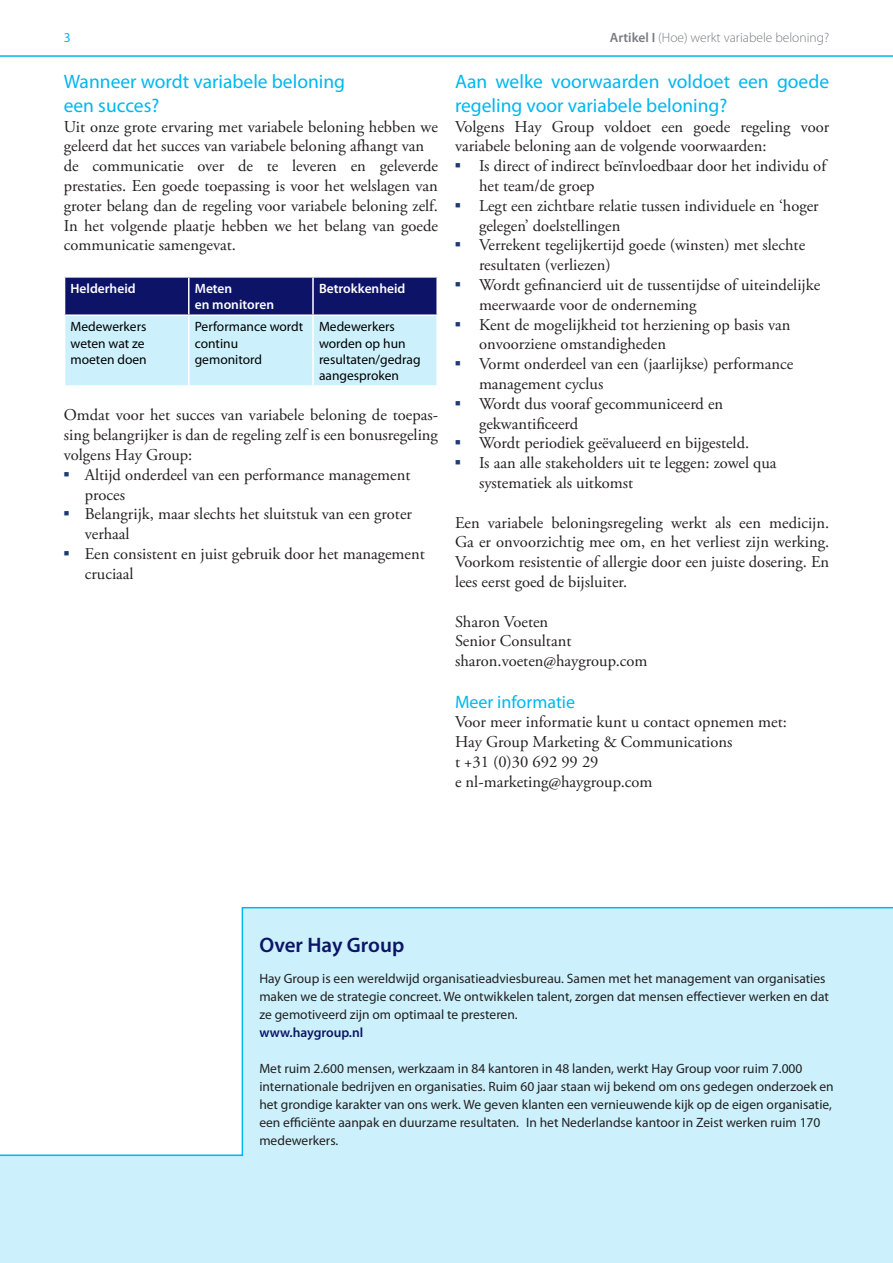
<style>
.page{position:relative;width:893px;height:1263px;background:#fff}
.page>*{position:absolute;margin:0;border:0;box-sizing:border-box;transform-origin:0 0}
.body_copy{font:600 21px "Myriad Pro";color:#0d1467}
.t1{font:19.5px/23.4px "Myriad Pro";color:#00b7f1}
.t2{font:18px "Myriad Pro";color:#00b7f1}
.t3{font:16.5px/19.8px "Adobe Garamond Pro";color:#231f20}
.body_copy-2{font:13.5px/18px "Myriad Pro";color:#231f20}
.Body_copy{font:13.5px/18px "Myriad Pro";color:#231f20}
.Subheading_1{font:13.5px/16.2px "Myriad Pro";color:#000}
.Subheading_1-2{font:600 13.5px/16.2px "Myriad Pro";color:#fff}
.t4{font:300 13.5px "Myriad Pro";color:#787c82}
.Body_copy-2{font:600 13.5px "Myriad Pro";color:#0d1467}
.t5{font:13.5px "Myriad Pro";color:#00b7f1}
.s1{font-weight:600}
</style>
<div class="page">
<hr style="left:0;top:55px;width:893px;height:2px;background:#00b7f1">
<div style="left:0;top:1157px;width:893px;height:106px;background:#ccf1fc"></div>
<svg style="left:0;top:906px;width:893px;height:251px"></svg>
<svg style="left:65px;top:278px;width:371px;height:107px;background:#8aa5c8"></svg>
<hr style="left:188px;top:278px;width:2px;height:36px;background:#fff">
<hr style="left:312px;top:278px;width:2px;height:36px;background:#fff">
<hr style="left:64px;top:314px;width:125px;height:2px;background:#fff">
<hr style="left:189px;top:314px;width:124px;height:2px;background:#fff">
<hr style="left:188px;top:316px;width:2px;height:69px;background:#fff">
<hr style="left:313px;top:314px;width:125px;height:2px;background:#fff">
<hr style="left:312px;top:316px;width:2px;height:69px;background:#fff">
<p class="t5" style="left:64px;top:29px;width:8px">3</p>
<p class="t4" style="left:610px;top:29px;width:221px"><span class="s1">Artikel I</span> (Hoe) werkt variabele beloning?</p>
<p class="t1" style="left:64px;top:70px;width:283px">Wanneer wordt variabele beloning</p>
<p class="t1" style="left:64px;top:93px;width:97px">een succes?</p>
<p class="t3" style="left:64px;top:117px;width:376px">Uit onze grote ervaring met variabele beloning hebben we geleerd dat het succes van variabele beloning afhangt van</p>
<p class="t3" style="left:64px;top:157px;width:376px;text-align:justify">de communicatie over de te leveren en geleverde prestaties. Een goede toepassing is voor het welslagen van groter belang dan de regeling voor variabele beloning zelf.<br>In het volgende plaatje hebben we het belang van goede communicatie samengevat.</p>
<p class="Subheading_1-2" style="left:71px;top:280px;width:67px">Helderheid</p>
<p class="Subheading_1-2" style="left:195px;top:280px;width:81px">Meten<br>en monitoren</p>
<p class="Subheading_1-2" style="left:319px;top:280px;width:88px">Betrokkenheid</p>
<p class="Subheading_1" style="left:71px;top:318px;width:78px">Medewerkers weten wat ze moeten doen</p>
<p class="Subheading_1" style="left:195px;top:318px;width:110px">Performance wordt continu gemonitord</p>
<p class="Subheading_1" style="left:319px;top:318px;width:103px">Medewerkers worden op hun resultaten/gedrag aangesproken</p>
<p class="t3" style="left:64px;top:406px;width:376px;text-align:justify">Omdat voor het succes van variabele beloning de toepas&shy;sing belangrijker is dan de regeling zelf is een bonusregeling volgens Hay Group:</p>
<p class="t3" style="left:85px;top:465px;width:327px;text-indent:-21px"><sup>■</sup> Altijd onderdeel van een performance management proces</p>
<p class="t3" style="left:85px;top:505px;width:329px;text-indent:-21px"><sup>■</sup> Belangrijk, maar slechts het sluitstuk van een groter verhaal</p>
<p class="t3" style="left:85px;top:544px;width:342px;text-indent:-21px"><sup>■</sup> Een consistent en juist gebruik door het management cruciaal</p>
<p class="t1" style="left:455px;top:70px;width:376px">Aan welke voorwaarden voldoet een goede regeling voor variabele beloning?</p>
<p class="t3" style="left:455px;top:117px;width:376px">Volgens Hay Group voldoet een goede regeling voor variabele beloning aan de volgende voorwaarden:</p>
<p class="t3" style="left:479px;top:157px;width:349px;text-indent:-24px"><sup>■</sup> Is direct of indirect beïnvloedbaar door het individu of het team/de groep</p>
<p class="t3" style="left:479px;top:196px;width:341px;text-indent:-24px"><sup>■</sup> Legt een zichtbare relatie tussen individuele en ‘hoger gelegen’ doelstellingen</p>
<p class="t3" style="left:479px;top:236px;width:328px;text-indent:-24px"><sup>■</sup> Verrekent tegelijkertijd goede (winsten) met slechte resultaten (verliezen)</p>
<p class="t3" style="left:479px;top:275px;width:343px;text-indent:-24px"><sup>■</sup> Wordt gefinancierd uit de tussentijdse of uiteindelijke meerwaarde voor de onderneming</p>
<p class="t3" style="left:479px;top:315px;width:313px;text-indent:-24px"><sup>■</sup> Kent de mogelijkheid tot herziening op basis van onvoorziene omstandigheden</p>
<p class="t3" style="left:479px;top:355px;width:316px;text-indent:-24px"><sup>■</sup> Vormt onderdeel van een (jaarlijkse) performance management cyclus</p>
<p class="t3" style="left:479px;top:394px;width:246px;text-indent:-24px"><sup>■</sup> Wordt dus vooraf gecommuniceerd en gekwantificeerd</p>
<p class="t3" style="left:455px;top:434px;width:296px"><sup>■</sup> Wordt periodiek geëvalueerd en bijgesteld.</p>
<p class="t3" style="left:479px;top:454px;width:299px;text-indent:-24px"><sup>■</sup> Is aan alle stakeholders uit te leggen: zowel qua systematiek als uitkomst</p>
<p class="t3" style="left:455px;top:513px;width:376px;text-align:justify">Een variabele beloningsregeling werkt als een medicijn.<br>Ga er onvoorzichtig mee om, en het verliest zijn werking.<br>Voorkom resistentie of allergie door een juiste dosering. En lees eerst goed de bijsluiter.</p>
<p class="t3" style="left:455px;top:612px;width:95px">Sharon Voeten</p>
<p class="t3" style="left:455px;top:632px;width:118px">Senior Consultant</p>
<p class="t3" style="left:455px;top:652px;width:194px">sharon.voeten@haygroup.com</p>
<p class="t2" style="left:455px;top:690px;width:122px">Meer informatie</p>
<p class="t3" style="left:455px;top:713px;width:333px">Voor meer informatie kunt u contact opnemen met:</p>
<p class="t3" style="left:455px;top:733px;width:279px">Hay Group Marketing &amp; Communications</p>
<p class="t3" style="left:455px;top:752px;width:145px">t +31 (0)30 692 99 29</p>
<p class="t3" style="left:455px;top:772px;width:199px">e nl-marketing@haygroup.com</p>
<p class="body_copy" style="left:259px;top:931px;width:146px">Over Hay Group</p>
<p class="Body_copy" style="left:259px;top:969px;width:571px">Hay Group is een wereldwijd organisatieadviesbureau. Samen met het management van organisaties maken we de strategie concreet. We ontwikkelen talent, zorgen dat mensen effectiever werken en dat ze gemotiveerd zijn om optimaal te presteren.</p>
<p class="Body_copy-2" style="left:259px;top:1024px;width:105px">www.haygroup.nl</p>
<p class="body_copy-2" style="left:259px;top:1059px;width:576px">Met ruim 2.600 mensen, werkzaam in 84 kantoren in 48 landen, werkt Hay Group voor ruim 7.000 internationale bedrijven en organisaties. Ruim 60 jaar staan wij bekend om ons gedegen onderzoek en het grondige karakter van ons werk. We geven klanten een vernieuwende kijk op de eigen organisatie, een efficiënte aanpak en duurzame resultaten. In het Nederlandse kantoor in Zeist werken ruim 170 medewerkers.</p>
</div>
